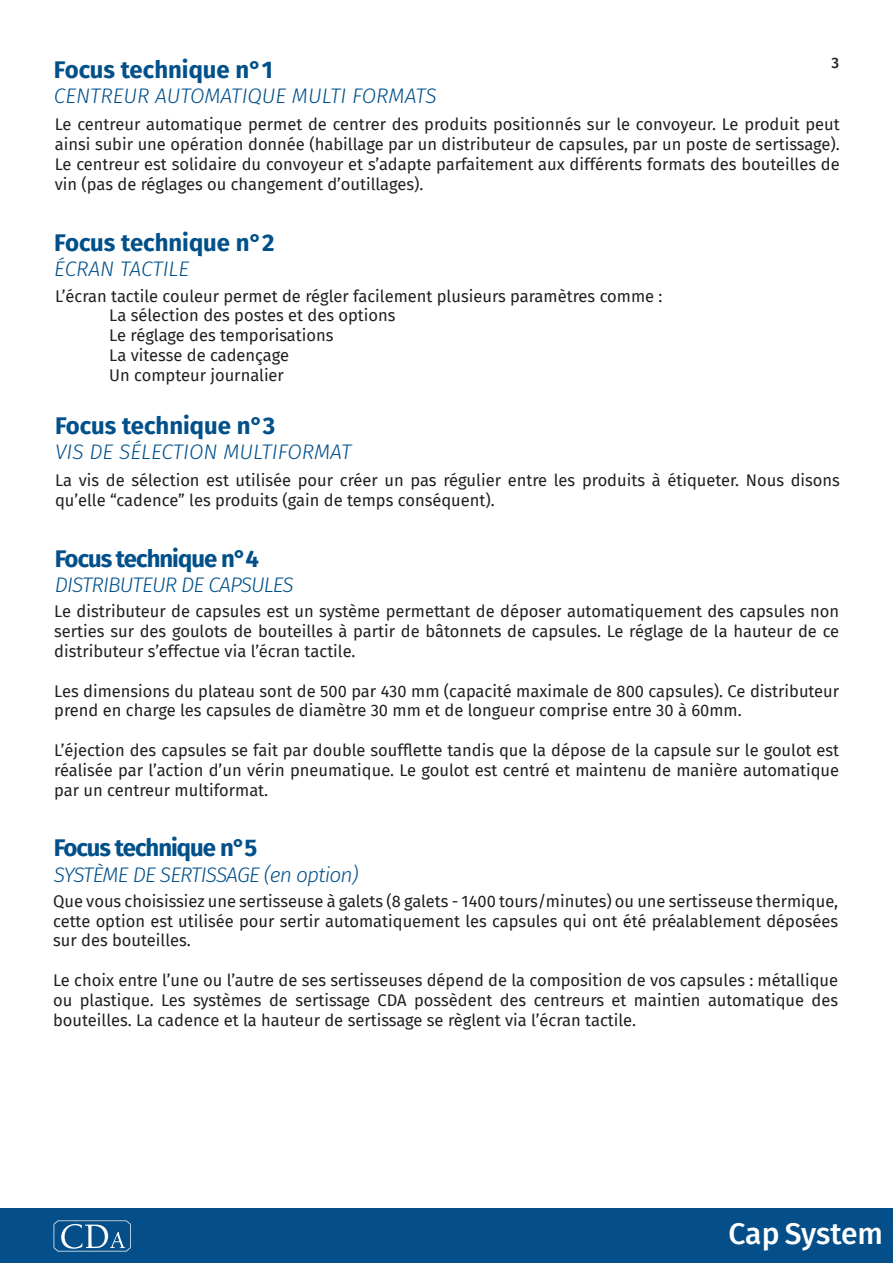
<style>
.page{position:relative;width:893px;height:1263px;background:#fff}
.page>*{position:absolute;margin:0;border:0;box-sizing:border-box;transform-origin:0 0}
.t1{font:500 30px "Fira Sans";letter-spacing:-.01em;color:#fff}
.t2{font:700 24px "Fira Sans";letter-spacing:-.015em;color:#01508a}
.t3{font:700 24px "Fira Sans";letter-spacing:-.04em;color:#01508a}
.t4{font:italic 300 21px "Fira Sans";letter-spacing:-.015em;color:#01508a}
.t5{font:italic 300 21px "Fira Sans";letter-spacing:-.04em;color:#01508a}
.t6{font:16.5px/19.8px "Fira Sans";color:#231f20;text-align:justify}
.t7{font:500 15px "Fira Sans";color:#231f20}
</style>
<div class="page">
<div style="left:0;top:1208px;width:893px;height:54px;background:#044f8a"></div>
<svg style="left:54px;top:1220px;width:77px;height:31px"></svg>
<p class="t7" style="left:831px;top:52px;width:9px">3</p>
<h2 class="t2" style="left:54px;top:53px;width:221px">Focus technique n°1</h2>
<p class="t4" style="left:54px;top:81px;width:384px">CENTREUR AUTOMATIQUE MULTI FORMATS</p>
<p class="t6" style="left:55px;top:115px;width:786px">Le centreur automatique permet de centrer des produits positionnés sur le convoyeur. Le produit peut ainsi subir une opération donnée (habillage par un distributeur de capsules, par un poste de sertissage).<br>Le centreur est solidaire du convoyeur et s’adapte parfaitement aux différents formats des bouteilles de vin (pas de réglages ou changement d’outillages).</p>
<h2 class="t2" style="left:54px;top:226px;width:222px">Focus technique n°2</h2>
<p class="t4" style="left:54px;top:254px;width:137px">ÉCRAN TACTILE</p>
<p class="t6" style="left:109px;top:286px;width:555px;text-align:left;text-indent:-54px">L’écran tactile couleur permet de régler facilement plusieurs paramètres comme :<br>La sélection des postes et des options<br>Le réglage des temporisations<br>La vitesse de cadençage<br>Un compteur journalier</p>
<h2 class="t2" style="left:55px;top:409px;width:222px">Focus technique n°3</h2>
<p class="t4" style="left:55px;top:437px;width:298px">VIS DE SÉLECTION MULTIFORMAT</p>
<p class="t6" style="left:55px;top:471px;width:786px">La vis de sélection est utilisée pour créer un pas régulier entre les produits à étiqueter. Nous disons qu’elle “cadence” les produits (gain de temps conséquent).</p>
<h2 class="t3" style="left:55px;top:542px;width:206px">Focus technique n°4</h2>
<p class="t5" style="left:55px;top:570px;width:241px">DISTRIBUTEUR DE CAPSULES</p>
<p class="t6" style="left:54px;top:602px;width:786px">Le distributeur de capsules est un système permettant de déposer automatiquement des capsules non serties sur des goulots de bouteilles à partir de bâtonnets de capsules. Le réglage de la hauteur de ce distributeur s’effectue via l’écran tactile.</p>
<p class="t6" style="left:54px;top:681px;width:786px">Les dimensions du plateau sont de 500 par 430 mm (capacité maximale de 800 capsules). Ce distributeur prend en charge les capsules de diamètre 30 mm et de longueur comprise entre 30 à 60mm.</p>
<p class="t6" style="left:54px;top:740px;width:786px">L’éjection des capsules se fait par double soufflette tandis que la dépose de la capsule sur le goulot est réalisée par l’action d’un vérin pneumatique. Le goulot est centré et maintenu de manière automatique par un centreur multiformat.</p>
<h2 class="t3" style="left:54px;top:831px;width:205px">Focus technique n°5</h2>
<p class="t5" style="left:54px;top:859px;width:307px">SYSTÈME DE SERTISSAGE (en option)</p>
<p class="t6" style="left:53px;top:891px;width:786px">Que vous choisissiez une sertisseuse à galets (8 galets - 1400 tours/minutes) ou une sertisseuse thermique, cette option est utilisée pour sertir automatiquement les capsules qui ont été préalablement déposées sur des bouteilles.</p>
<p class="t6" style="left:53px;top:970px;width:787px">Le choix entre l’une ou l’autre de ses sertisseuses dépend de la composition de vos capsules : métallique ou plastique. Les systèmes de sertissage CDA possèdent des centreurs et maintien automatique des bouteilles. La cadence et la hauteur de sertissage se règlent via l’écran tactile.</p>
<h1 class="t1" style="left:729px;top:1213px;width:156px">Cap System</h1>
</div>
